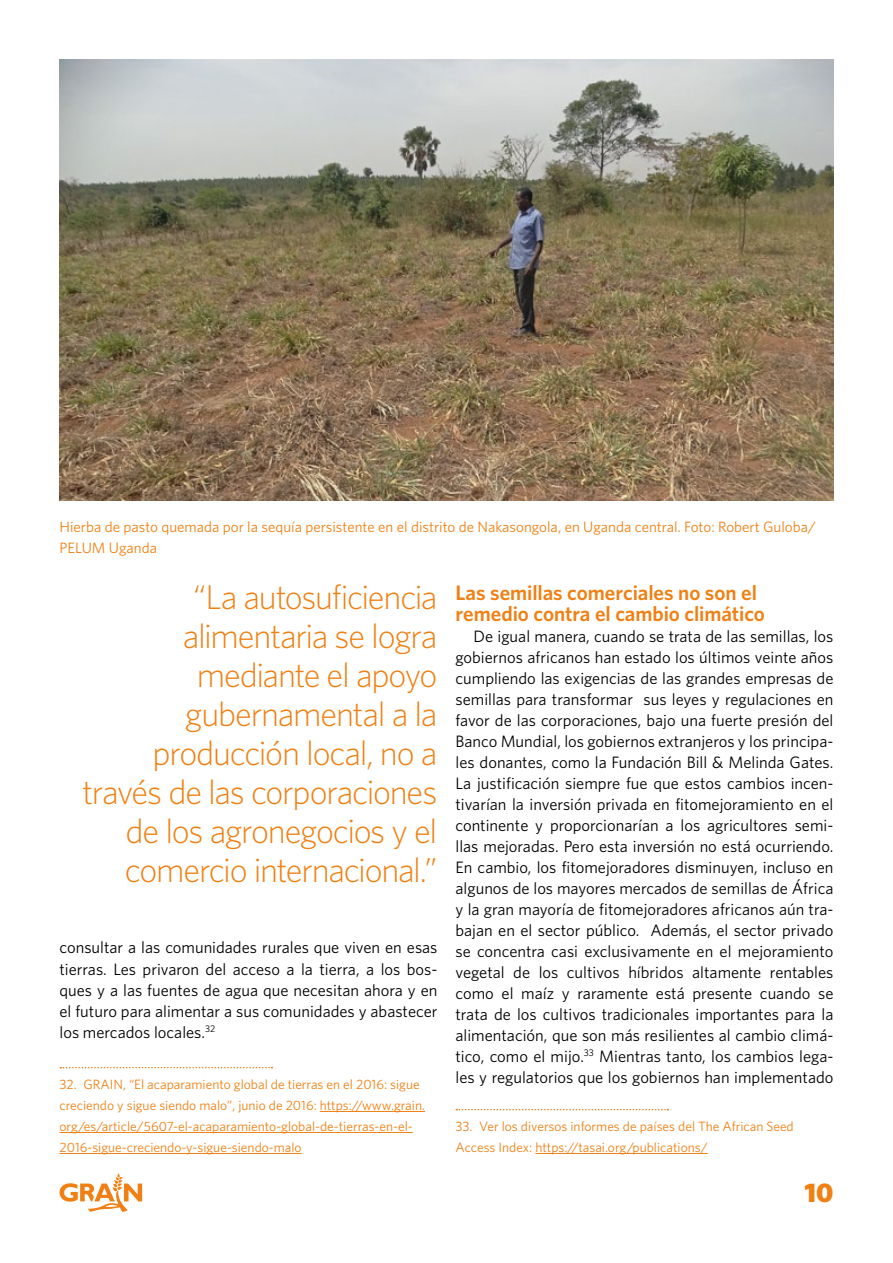
<style>
.page{position:relative;width:893px;height:1263px;background:#fff}
.page>*{position:absolute;margin:0;border:0;box-sizing:border-box;transform-origin:0 0}
.t1{font:300 34.5px/39px "Whitney";letter-spacing:-.035em;color:#f08013;text-align:right}
.t2{font:900 27px "Whitney";color:#f08013}
.Subtitle{font:600 21px/21px "Whitney";letter-spacing:-.005em;color:#f08013}
.Footnote{font:16.5px/21px "Whitney";color:#000;text-align:justify}
.Photo_caption{font:15px/21px "Whitney";color:#f08013}
.Footnote-2{font:13.5px/21px "Whitney";color:#f08013}
</style>
<div class="page">
<svg style="left:60px;top:1173px;width:82px;height:39px"></svg>
<svg style="left:60px;top:1067px;width:212px;height:1px"></svg>
<hr style="left:320px;top:1111px;width:105px;height:1px;background:#f08013">
<hr style="left:60px;top:1132px;width:353px;height:1px;background:#f08013">
<hr style="left:60px;top:1153px;width:242px;height:1px;background:#f08013">
<svg style="left:456px;top:1109px;width:212px;height:1px"></svg>
<hr style="left:535px;top:1153px;width:173px;height:1px;background:#f08013">
<img style="left:60px;top:60px;width:773px;height:441px">
<p class="Photo_caption" style="left:60px;top:516px;width:758px">Hierba de pasto quemada por la sequía persistente en el distrito de Nakasongola, en Uganda central. Foto: Robert Guloba/<br>PELUM Uganda</p>
<p class="t1" style="left:82px;top:577px;width:357px">“La autosuficiencia alimentaria se logra mediante el apoyo gubernamental a la producción local, no a través de las corporaciones de los agronegocios y el comercio internacional.”</p>
<p class="Footnote" style="left:60px;top:937px;width:379px">consultar a las comunidades rurales que viven en esas tierras. Les privaron del acceso a la tierra, a los bos&shy;ques y a las fuentes de agua que necesitan ahora y en el futuro para alimentar a sus comunidades y abastecer los mercados locales.<sup>32</sup></p>
<p class="Footnote-2" style="left:60px;top:1073px;width:367px">32. GRAIN, “El acaparamiento global de tierras en el 2016: sigue creciendo y sigue siendo malo”, junio de 2016: https://www.grain. org/es/article/5607-el-acaparamiento-global-de-tierras-en-el-2016-sigue-creciendo-y-sigue-siendo-malo</p>
<p class="Subtitle" style="left:455px;top:581px;width:311px">Las semillas comerciales no son el remedio contra el cambio climático</p>
<p class="Footnote" style="left:455px;top:625px;width:379px;text-indent:18px">De igual manera, cuando se trata de las semillas, los gobiernos africanos han estado los últimos veinte años cumpliendo las exigencias de las grandes empresas de semillas para transformar sus leyes y regulaciones en favor de las corporaciones, bajo una fuerte presión del Banco Mundial, los gobiernos extranjeros y los principa&shy;les donantes, como la Fundación Bill &amp; Melinda Gates.<br>La justificación siempre fue que estos cambios incen&shy;tivarían la inversión privada en fitomejoramiento en el continente y proporcionarían a los agricultores semi&shy;llas mejoradas. Pero esta inversión no está ocurriendo.<br>En cambio, los fitomejoradores disminuyen, incluso en algunos de los mayores mercados de semillas de África y la gran mayoría de fitomejoradores africanos aún tra&shy;bajan en el sector público. Además, el sector privado se concentra casi exclusivamente en el mejoramiento vegetal de los cultivos híbridos altamente rentables como el maíz y raramente está presente cuando se trata de los cultivos tradicionales importantes para la alimentación, que son más resilientes al cambio climá&shy;tico, como el mijo.<sup>33</sup> Mientras tanto, los cambios lega&shy;les y regulatorios que los gobiernos han implementado</p>
<p class="Footnote-2" style="left:455px;top:1115px;width:340px">33. Ver los diversos informes de países del The African Seed<br>Access Index: https://tasai.org/publications/</p>
<h2 class="t2" style="left:804px;top:1176px;width:30px">10</h2>
</div>
